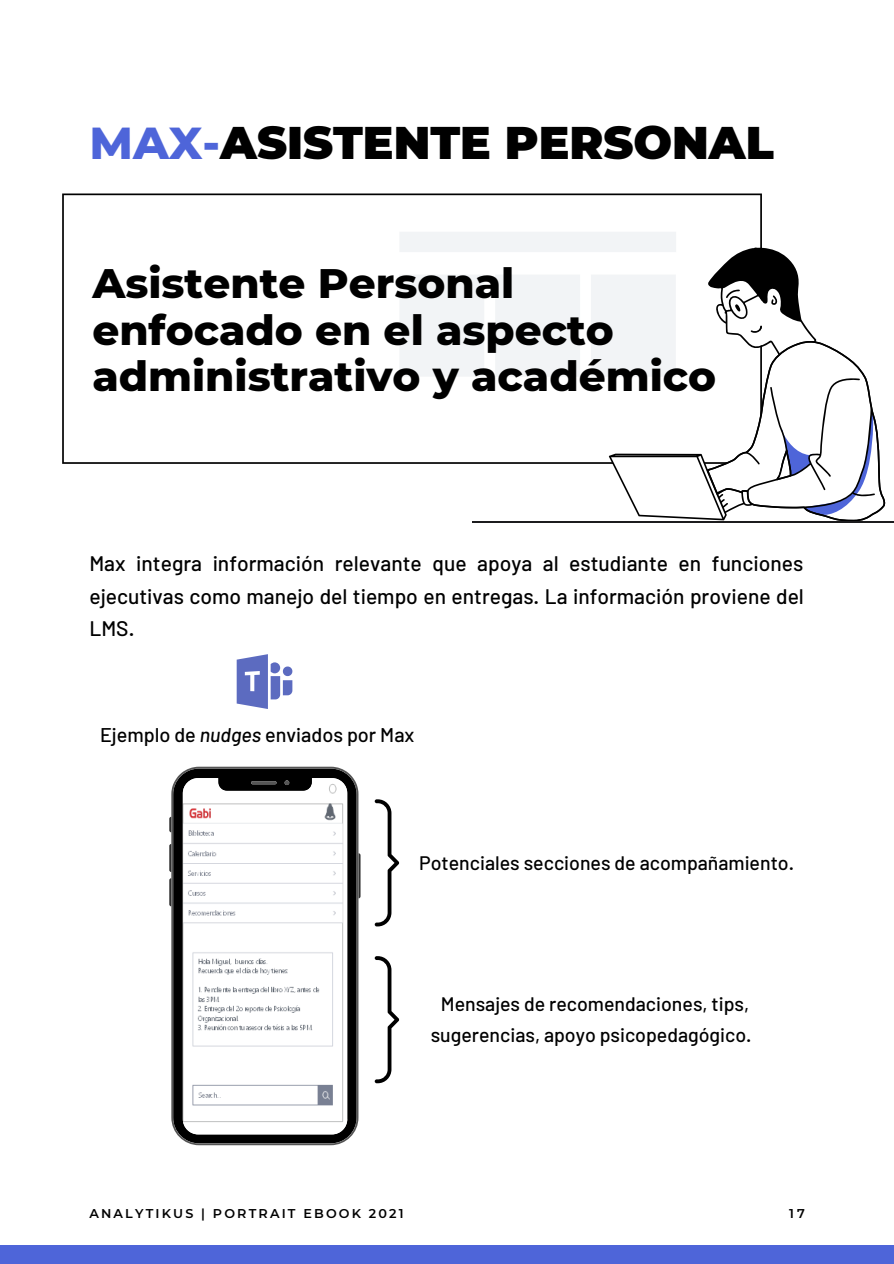
<style>
.page{position:relative;width:894px;height:1264px;background:#fff}
.page>*{position:absolute;margin:0;border:0;box-sizing:border-box;transform-origin:0 0}
.t1{font:900 45.6px "Montserrat";color:#000}
.t2{font:800 42px/46.2px "Montserrat";color:#000}
.t3{font:500 21px/32.7px "Barlow";color:#000;text-align:justify}
.t4{font:500 19.8px "Barlow";color:#000}
.t5{font:500 19.5px/30.5px "Barlow";color:#000;text-align:center}
.t6{font:600 12.75px "Montserrat";letter-spacing:.17em;color:#000}
.s1{font-weight:800;color:#4e65d9}
.s2{font-style:italic}
</style>
<div class="page">
<hr style="left:62px;top:195px;width:2px;height:267px;background:#000">
<hr style="left:760px;top:195px;width:1px;height:267px;background:#000">
<hr style="left:64px;top:462px;width:696px;height:2px;background:#000">
<hr style="left:64px;top:193px;width:696px;height:2px;background:#000">
<div style="left:400px;top:275px;width:83px;height:101px;background:#edf0f2"></div>
<hr style="left:399px;top:276px;width:1px;height:99px;background:#edf0f2">
<hr style="left:483px;top:276px;width:1px;height:99px;background:#edf0f2">
<hr style="left:400px;top:375px;width:83px;height:2px;background:#edf0f2">
<hr style="left:400px;top:274px;width:83px;height:2px;background:#edf0f2">
<div style="left:495px;top:275px;width:84px;height:101px;background:#edf0f2"></div>
<hr style="left:578px;top:276px;width:2px;height:99px;background:#edf0f2">
<hr style="left:496px;top:375px;width:82px;height:2px;background:#edf0f2">
<hr style="left:496px;top:274px;width:82px;height:2px;background:#edf0f2">
<div style="left:591px;top:275px;width:84px;height:101px;background:#edf0f2"></div>
<hr style="left:590px;top:276px;width:2px;height:99px;background:#edf0f2">
<hr style="left:592px;top:375px;width:82px;height:2px;background:#edf0f2">
<hr style="left:592px;top:274px;width:82px;height:2px;background:#edf0f2">
<div style="left:400px;top:232px;width:275px;height:19px;background:#edf0f2"></div>
<hr style="left:400px;top:251px;width:274px;height:1px;background:#edf0f2">
<svg style="left:674px;top:232px;width:2px;height:20px"></svg>
<svg style="left:708px;top:247px;width:109px;height:94px"></svg>
<svg style="left:608px;top:341px;width:278px;height:180px"></svg>
<hr style="left:472px;top:521px;width:421px;height:1px;background:#1c1c1e">
<div style="left:0;top:1244px;width:893px;height:19px;background:#4e65d9"></div>
<svg style="left:236px;top:654px;width:56px;height:55px"></svg>
<svg style="left:169px;top:816px;width:2px;height:16px"></svg>
<svg style="left:169px;top:844px;width:2px;height:28px"></svg>
<svg style="left:169px;top:878px;width:2px;height:28px"></svg>
<svg style="left:358px;top:853px;width:2px;height:45px"></svg>
<svg style="left:171px;top:766px;width:187px;height:379px"></svg>
<svg style="left:374px;top:799px;width:25px;height:127px"></svg>
<svg style="left:374px;top:956px;width:25px;height:127px"></svg>
<h1 class="t1" style="left:89px;top:115px;width:685px"><span class="s1">MAX-</span>ASISTENTE PERSONAL</h1>
<h2 class="t2" style="left:92px;top:260px;width:625px">Asistente Personal enfocado en el aspecto administrativo y académico</h2>
<p class="t3" style="left:89px;top:546px;width:715px">Max integra información relevante que apoya al estudiante en funciones ejecutivas como manejo del tiempo en entregas. La información proviene del LMS.</p>
<p class="t4" style="left:100px;top:722px;width:316px">Ejemplo de <span class="s2">nudges</span> enviados por Max</p>
<p class="t5" style="left:419px;top:846px;width:376px">Potenciales secciones de acompañamiento.</p>
<p class="t5" style="left:430px;top:988px;width:322px">Mensajes de recomendaciones, tips, sugerencias, apoyo psicopedagógico.</p>
<p class="t6" style="left:89px;top:1205px;width:316px">ANALYTIKUS | PORTRAIT EBOOK 2021</p>
<p class="t6" style="left:789px;top:1205px;width:17px">17</p>
</div>
